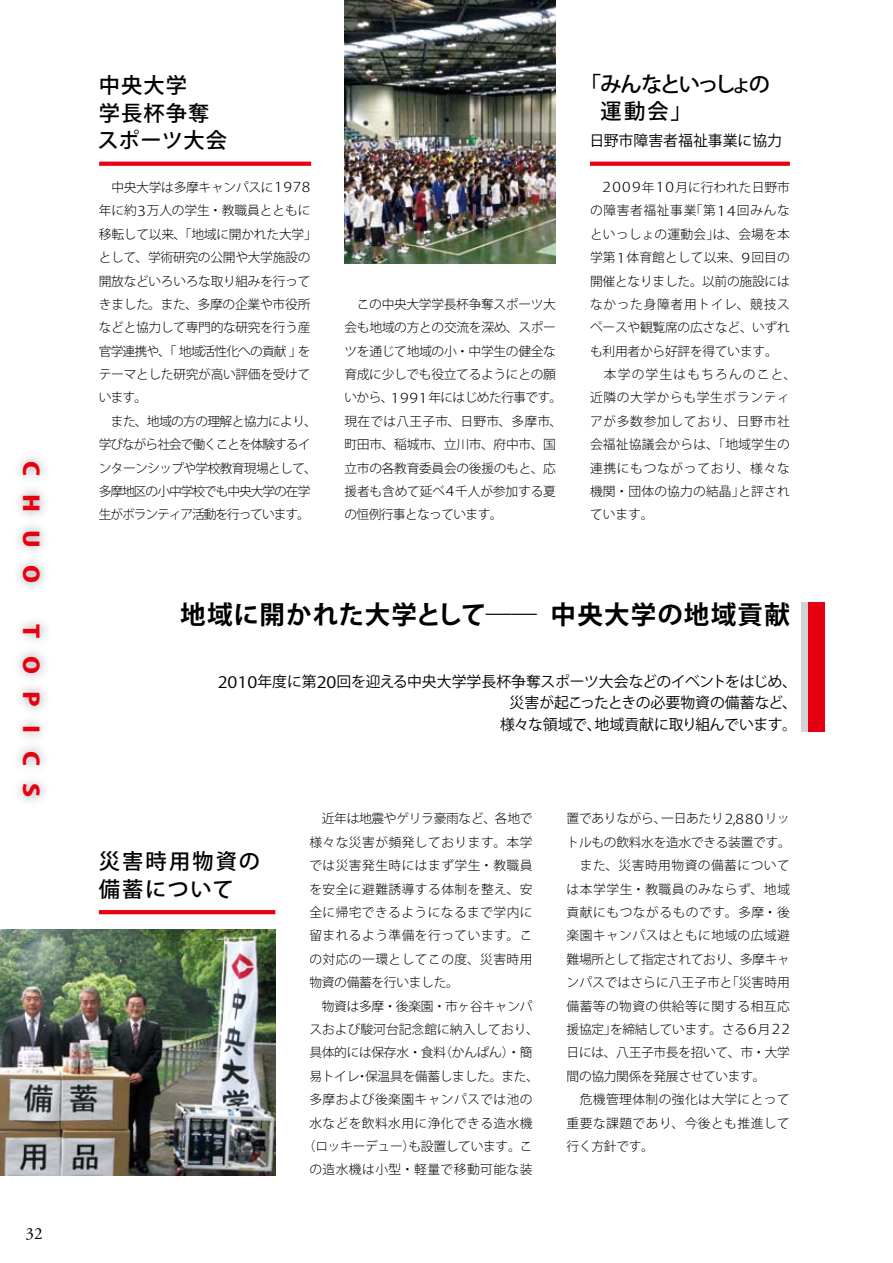
<style>
.page{position:relative;width:893px;height:1263px;background:#fff}
.page>*{position:absolute;margin:0;border:0;box-sizing:border-box;transform-origin:0 0}
.t1{font:700 25.5px "Koz Go Pro";letter-spacing:.04em;color:#000}
.t2{font:500 21.3px/27.6px "Koz Go Pro";letter-spacing:.05em;color:#000}
.t3{font:500 21.3px/27.6px "Koz Go Pro";letter-spacing:-.115em;color:#000}
.t4{font:500 21.3px/27.6px "Koz Go Pro";letter-spacing:.1em;color:#000}
.t5{font:800 21.3px "Koz Go Pro";letter-spacing:.7em;color:#e60012;scale:1.19 1}
.t6{font:16.95px "Adobe Garamond Pro";color:#000}
.t7{font:14.85px/21.3px "Koz Go Pro";letter-spacing:-.005em;color:#000;text-align:right}
.t8{font:300 12.75px/23.4px "Koz Go Pro";letter-spacing:-.02em;color:#000}
.t9{font:300 12.75px/23.4px "Koz Go Pro";letter-spacing:-.085em;color:#000}
.t10{font:300 12.75px "Koz Go Pro";letter-spacing:.03em;color:#000}
.t11{font:300 12.75px "Koz Go Pro";letter-spacing:.05em;color:#000}
.t12{font:300 12.75px "Koz Go Pro";letter-spacing:.035em;color:#000}
.t13{font:300 12.75px "Koz Go Pro";color:#000}
.t14{font:300 12.75px "Koz Go Pro";letter-spacing:.04em;color:#000}
.t15{font:300 12.75px "Koz Go Pro";letter-spacing:.015em;color:#000}
.t16{font:300 12.75px "Koz Go Pro";letter-spacing:.01em;color:#000}
.t17{font:300 12.75px "Koz Go Pro";letter-spacing:.055em;color:#000}
.t18{font:300 12.75px "Koz Go Pro";letter-spacing:.09em;color:#000}
.s1{font-size:13.5px}
.s2{font-size:15.6px}
</style>
<div class="page">
<div style="left:10px;top:449px;width:43px;height:360px;background:#000;opacity:.45"></div>
<svg style="left:99px;top:162px;width:212px;height:4px"></svg>
<svg style="left:590px;top:162px;width:200px;height:4px"></svg>
<hr style="left:99px;top:910px;width:176px;height:4px;background:#e60012">
<div style="left:808px;top:602px;width:17px;height:129px;background:#e60012"></div>
<div style="left:801px;top:602px;width:7px;height:129px;background:#d3d3d4"></div>
<img style="left:344px;top:0;width:212px;height:264px">
<img style="left:0;top:929px;width:275px;height:247px">
<h2 class="t5" style="left:45px;top:461px;width:104px;rotate:90deg">CHUO</h2>
<h2 class="t5" style="left:45px;top:624px;width:147px;rotate:90deg">TOPICS</h2>
<h3 class="t6" style="left:26px;top:1223px;width:9px">32</h3>
<h2 class="t2" style="left:98px;top:73px;width:131px">中央大学<br>学長杯争奪スポーツ大会</h2>
<p class="t8" style="left:99px;top:176px;width:219px;text-indent:12px">中央大学は多摩キャンパスに<span class="s1">1978</span>年に約<span class="s1">3</span>万人の学生・教職員とともに移転して以来、「地域に開かれた大学」として、学術研究の公開や大学施設の開放などいろいろな取り組みを行ってきました。また、多摩の企業や市役所などと協力して専門的な研究を行う産官学連携や、｢地域活性化への貢献｣をテーマとした研究が高い評価を受けています。</p>
<p class="t9" style="left:99px;top:410px;width:219px;text-indent:12px">また、地域の方の理解と協力により、学びながら社会で働くことを体験するインターンシップや学校教育現場として、多摩地区の小中学校でも中央大学の在学生がボランティア活動を行っています。</p>
<p class="t8" style="left:344px;top:293px;width:219px;text-indent:12px">この中央大学学長杯争奪スポーツ大会も地域の方との交流を深め、スポーツを通じて地域の小・中学生の健全な育成に少しでも役立てるようにとの願いから、<span class="s1">1991</span>年にはじめた行事です。現在では八王子市、日野市、多摩市、町田市、稲城市、立川市、府中市、国立市の各教育委員会の後援のもと、応援者も含めて延べ<span class="s1">4</span>千人が参加する夏の恒例行事となっています。</p>
<h2 class="t3" style="left:601px;top:71px;width:171px;text-indent:-21px">「みんなといっしょの運動会」</h2>
<p class="t7" style="left:589px;top:130px;width:194px">日野市障害者福祉事業に協力</p>
<p class="t8" style="left:602px;top:176px;width:189px"><span class="s1">2009</span>年<span class="s1">10</span>月に行われた日野市</p>
<p class="t11" style="left:590px;top:202px;width:201px">の障害者福祉事業「第<span class="s1">14</span>回みんな</p>
<p class="t15" style="left:590px;top:226px;width:201px">といっしょの運動会」は、会場を本</p>
<p class="t16" style="left:590px;top:249px;width:201px">学第<span class="s1">1</span>体育館として以来、<span class="s1">9</span>回目の</p>
<p class="t8" style="left:590px;top:269px;width:201px">開催となりました。以前の施設には</p>
<p class="t17" style="left:590px;top:296px;width:201px">なかった身障者用トイレ、競技ス</p>
<p class="t8" style="left:590px;top:316px;width:201px">ペースや観覧席の広さなど、いずれ</p>
<p class="t8" style="left:590px;top:339px;width:189px">も利用者から好評を得ています。</p>
<p class="t18" style="left:604px;top:366px;width:194px">本学の学生はもちろんのこと、</p>
<p class="t11" style="left:590px;top:389px;width:201px">近隣の大学からも学生ボランティ</p>
<p class="t11" style="left:590px;top:413px;width:201px">アが多数参加しており、日野市社</p>
<p class="t15" style="left:590px;top:436px;width:201px">会福祉協議会からは、「地域学生の</p>
<p class="t11" style="left:590px;top:460px;width:201px">連携にもつながっており、様々な</p>
<p class="t16" style="left:590px;top:483px;width:201px">機関・団体の協力の結晶」と評され</p>
<p class="t8" style="left:590px;top:503px;width:65px">ています。</p>
<h1 class="t1" style="left:180px;top:598px;width:611px">地域に開かれた大学として―― 中央大学の地域貢献</h1>
<p class="t7" style="left:218px;top:671px;width:581px"><span class="s2">2010</span>年度に第<span class="s2">20</span>回を迎える中央大学学長杯争奪スポーツ大会などのイベントをはじめ、災害が起こったときの必要物資の備蓄など、<br>様々な領域で、地域貢献に取り組んでいます。</p>
<h2 class="t4" style="left:99px;top:849px;width:163px">災害時用物資の備蓄について</h2>
<p class="t8" style="left:309px;top:807px;width:225px;text-align:justify;text-indent:12px">近年は地震やゲリラ豪雨など、各地で様々な災害が頻発しております。本学では災害発生時にはまず学生・教職員を安全に避難誘導する体制を整え、安全に帰宅できるようになるまで学内に留まれるよう準備を行っています。この対応の一環としてこの度、災害時用物資の備蓄を行いました。</p>
<p class="t8" style="left:322px;top:994px;width:212px">物資は多摩・後楽園・市ヶ谷キャンパ</p>
<p class="t13" style="left:309px;top:1021px;width:231px">スおよび駿河台記念館に納入しており、</p>
<p class="t8" style="left:309px;top:1041px;width:225px">具体的には保存水・食料（かんぱん）・簡</p>
<p class="t8" style="left:309px;top:1064px;width:231px">易トイレ・保温具を備蓄しました。また、</p>
<p class="t10" style="left:309px;top:1091px;width:225px">多摩および後楽園キャンパスでは池の</p>
<p class="t10" style="left:309px;top:1114px;width:225px">水などを飲料水用に浄化できる造水機</p>
<p class="t8" style="left:303px;top:1134px;width:231px">（ロッキーデュー）も設置しています。こ</p>
<p class="t12" style="left:309px;top:1161px;width:225px">の造水機は小型・軽量で移動可能な装</p>
<p class="t8" style="left:567px;top:807px;width:225px">置でありながら、一日あたり<span class="s1">2,880</span>リッ</p>
<p class="t8" style="left:567px;top:830px;width:226px">トルもの飲料水を造水できる装置です。</p>
<p class="t12" style="left:580px;top:857px;width:212px">また、災害時用物資の備蓄について</p>
<p class="t14" style="left:567px;top:881px;width:225px">は本学学生・教職員のみならず、地域</p>
<p class="t14" style="left:567px;top:904px;width:225px">貢献にもつながるものです。多摩・後</p>
<p class="t10" style="left:567px;top:927px;width:225px">楽園キャンパスはともに地域の広域避</p>
<p class="t8" style="left:567px;top:947px;width:225px">難場所として指定されており、多摩キャ</p>
<p class="t13" style="left:567px;top:974px;width:225px">ンパスではさらに八王子市と「災害時用</p>
<p class="t10" style="left:567px;top:997px;width:225px">備蓄等の物資の供給等に関する相互応</p>
<p class="t8" style="left:567px;top:1018px;width:225px">援協定」を締結しています。さる<span class="s1">6</span>月<span class="s1">22</span></p>
<p class="t8" style="left:567px;top:1041px;width:225px">日には、八王子市長を招いて、市・大学</p>
<p class="t8" style="left:567px;top:1064px;width:200px">間の協力関係を発展させています。</p>
<p class="t10" style="left:580px;top:1091px;width:212px">危機管理体制の強化は大学にとって</p>
<p class="t12" style="left:567px;top:1114px;width:225px">重要な課題であり、今後とも推進して</p>
<p class="t8" style="left:567px;top:1134px;width:89px">行く方針です。</p>
</div>
